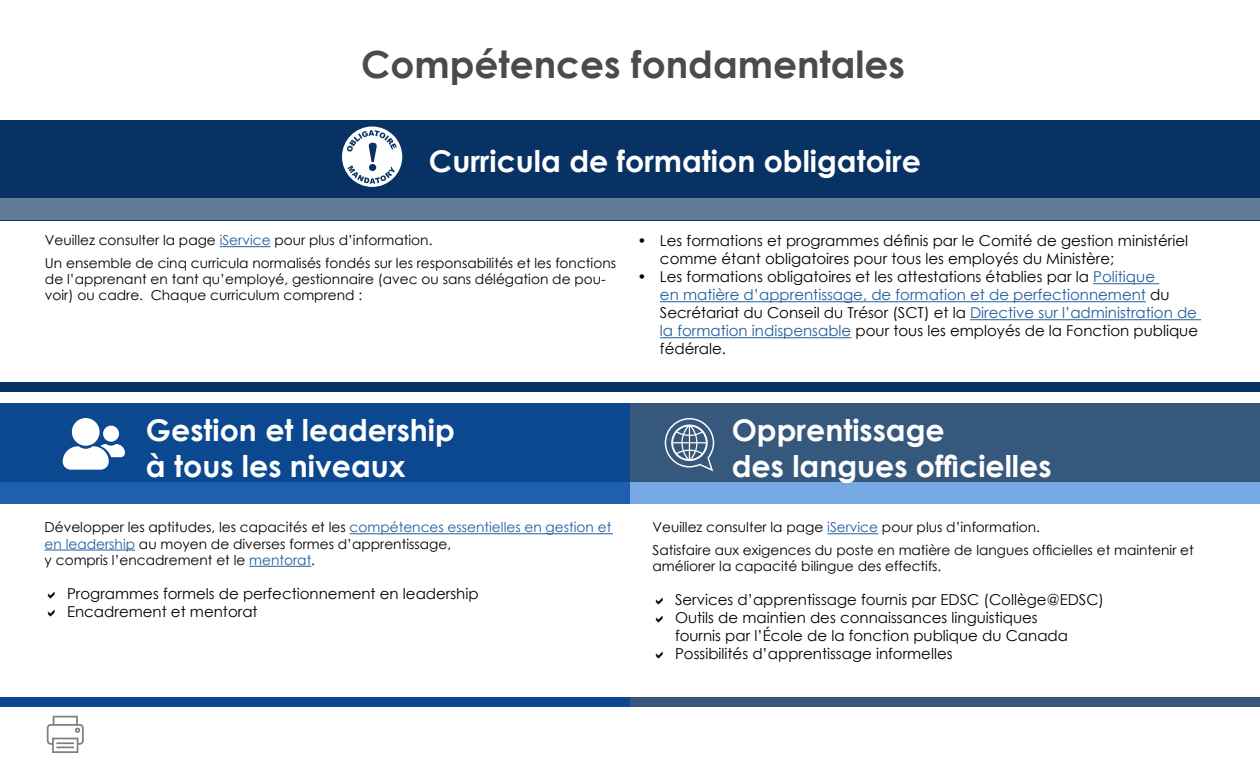
<style>
.page{position:relative;width:1260px;height:765px;background:#fff}
.page>*{position:absolute;margin:0;border:0;box-sizing:border-box;transform-origin:0 0}
.titre_H2{font:700 37.5px "Century Gothic";color:#4a4b4d}
.Titre_blanc_H3{font:700 30px "Century Gothic";color:#fff}
.t1{font:15px/18px "Century Gothic";color:#000}
.t2{font:13.75px/16.2px "Century Gothic";color:#000}
.s1{color:#215e9e}
</style>
<div class="page">
<svg style="left:47px;top:716px;width:37px;height:37px"></svg>
<div style="left:0;top:403px;width:631px;height:101px;background:#0b488f"></div>
<div style="left:630px;top:403px;width:630px;height:101px;background:#36587d"></div>
<div style="left:0;top:120px;width:1260px;height:101px;background:#073263"></div>
<div style="left:0;top:198px;width:1260px;height:22px;background:#617c9b"></div>
<div style="left:0;top:482px;width:630px;height:22px;background:#1f60ad"></div>
<div style="left:630px;top:482px;width:630px;height:22px;background:#77aae5"></div>
<div style="left:0;top:698px;width:631px;height:9px;background:#0b488f"></div>
<div style="left:630px;top:698px;width:630px;height:9px;background:#36587d"></div>
<div style="left:0;top:382px;width:631px;height:10px;background:#073263"></div>
<div style="left:630px;top:382px;width:630px;height:10px;background:#073263"></div>
<svg style="left:342px;top:127px;width:60px;height:60px"></svg>
<hr style="left:220px;top:246px;width:51px;height:1px;background:#215e9e">
<hr style="left:1093px;top:283px;width:66px;height:1px;background:#215e9e">
<hr style="left:660px;top:301px;width:486px;height:1px;background:#215e9e">
<hr style="left:970px;top:319px;width:231px;height:1px;background:#215e9e">
<hr style="left:660px;top:337px;width:191px;height:1px;background:#215e9e">
<div style="left:103px;top:426px;width:16px;height:16px;background:#fff;border-radius:50%"></div>
<div style="left:72px;top:418px;width:28px;height:28px;background:#fff;border-radius:50%"></div>
<svg style="left:63px;top:444px;width:62px;height:26px"></svg>
<hr style="left:350px;top:533px;width:263px;height:1px;background:#215e9e">
<hr style="left:45px;top:550px;width:90px;height:1px;background:#215e9e">
<hr style="left:249px;top:566px;width:62px;height:1px;background:#215e9e">
<svg style="left:665px;top:418px;width:49px;height:53px"></svg>
<hr style="left:827px;top:533px;width:51px;height:1px;background:#215e9e">
<h2 class="titre_H2" style="left:361px;top:36px;width:545px">Compétences fondamentales</h2>
<h3 class="Titre_blanc_H3" style="left:429px;top:139px;width:494px">Curricula de formation obligatoire</h3>
<p class="t2" style="left:45px;top:232px;width:389px">Veuillez consulter la page <span class="s1">iService</span> pour plus d’information.</p>
<p class="t2" style="left:45px;top:255px;width:573px">Un ensemble de cinq curricula normalisés fondés sur les responsabilités et les fonctions de l’apprenant en tant qu’employé, gestionnaire (avec ou sans délégation de pou&shy;voir) ou cadre. Chaque curriculum comprend :</p>
<p class="t1" style="left:660px;top:232px;width:530px;text-indent:-22px">• Les formations et programmes définis par le Comité de gestion ministériel comme étant obligatoires pour tous les employés du Ministère;</p>
<p class="t1" style="left:660px;top:268px;width:540px;text-indent:-22px">• Les formations obligatoires et les attestations établies par la <span class="s1">Politique<br>en matière d’apprentissage, de formation et de perfectionnement</span> du Secrétariat du Conseil du Trésor (SCT) et la <span class="s1">Directive sur l’administration de la formation indispensable</span> pour tous les employés de la Fonction publique fédérale.</p>
<h3 class="Titre_blanc_H3" style="left:146px;top:407px;width:310px">Gestion et leadership</h3>
<h3 class="Titre_blanc_H3" style="left:146px;top:443px;width:261px">à tous les niveaux</h3>
<p class="t2" style="left:45px;top:519px;width:568px">Développer les aptitudes, les capacités et les <span class="s1">compétences essentielles en gestion et en leadership</span> au moyen de diverses formes d’apprentissage,</p>
<p class="t2" style="left:45px;top:552px;width:272px">y compris l’encadrement et le <span class="s1">mentorat</span>.</p>
<p class="t1" style="left:67px;top:585px;width:413px">Programmes formels de perfectionnement en leadership</p>
<p class="t1" style="left:67px;top:603px;width:192px">Encadrement et mentorat</p>
<h3 class="Titre_blanc_H3" style="left:732px;top:407px;width:214px">Opprentissage</h3>
<h3 class="Titre_blanc_H3" style="left:732px;top:443px;width:321px">des langues officielles</h3>
<p class="t2" style="left:652px;top:519px;width:389px">Veuillez consulter la page <span class="s1">iService</span> pour plus d’information.</p>
<p class="t2" style="left:652px;top:542px;width:543px">Satisfaire aux exigences du poste en matière de langues officielles et maintenir et améliorer la capacité bilingue des effectifs.</p>
<p class="t1" style="left:675px;top:591px;width:431px">Services d’apprentissage fournis par EDSC (Collège@EDSC)</p>
<p class="t1" style="left:675px;top:609px;width:395px">Outils de maintien des connaissances linguistiques fournis par l’École de la fonction publique du Canada</p>
<p class="t1" style="left:675px;top:645px;width:279px">Possibilités d’apprentissage informelles</p>
</div>
